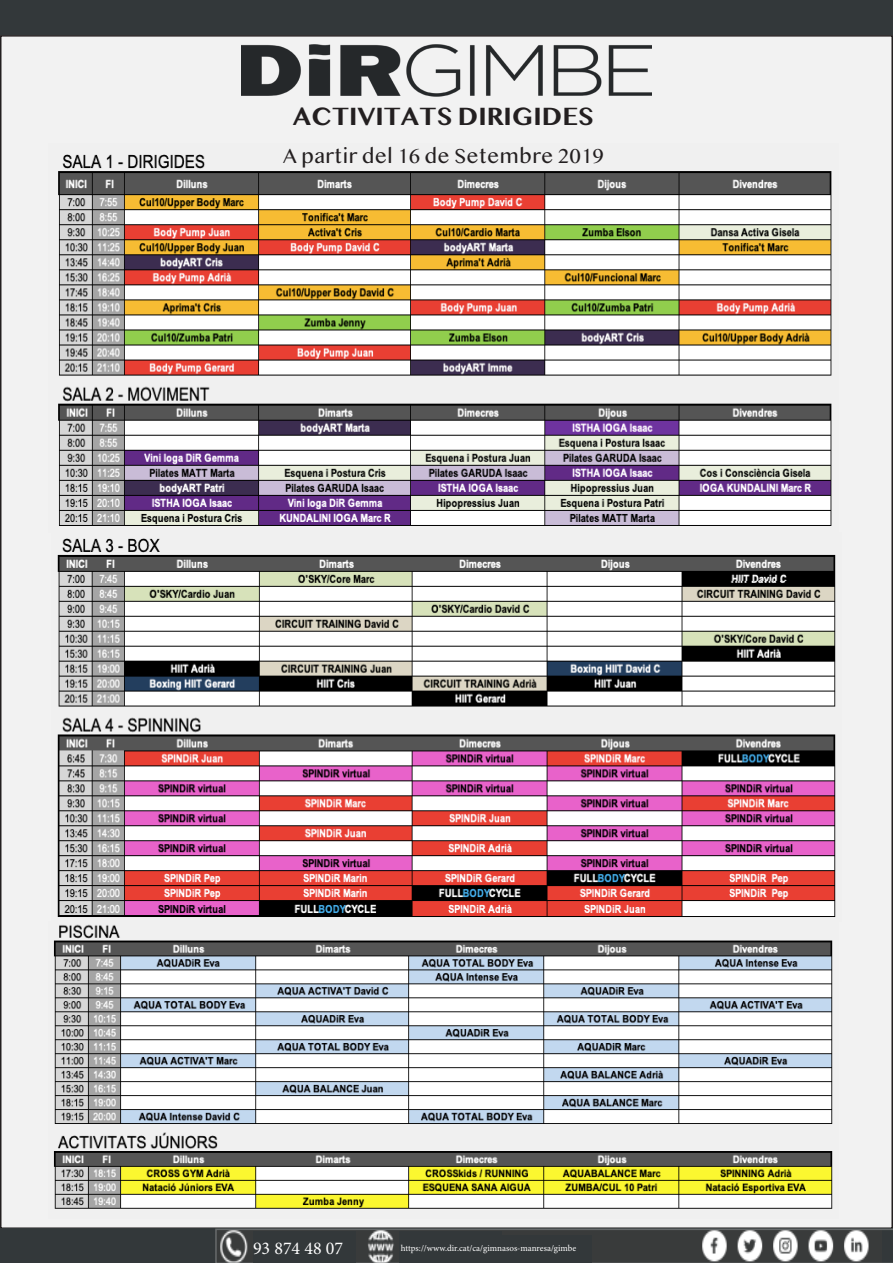
<style>
.page{position:relative;width:893px;height:1263px;background:#fff}
.page>*{position:absolute;margin:0;border:0;box-sizing:border-box;transform-origin:0 0}
.t1{font:700 25.95px "Myanmar MN";color:#231f20}
.t2{font:21.45px "Myanmar MN";color:#231f20}
.t3{font:18px "Minion Pro";color:#fff}
.t4{font:9px "Minion Pro";color:#fff}
</style>
<div class="page">
<div style="left:1px;top:36px;width:891px;height:1192px;background:#f2f2f2"></div>
<div style="left:0;top:1228px;width:893px;height:35px;background:#33383a"></div>
<svg style="left:215px;top:1228px;width:678px;height:35px"></svg>
<div style="left:253px;top:1232px;width:103px;height:31px;background:#33383a"></div>
<div style="left:399px;top:1232px;width:103px;height:31px;background:#33383a"></div>
<div style="left:401px;top:1236px;width:190px;height:27px;background:#33383a"></div>
<div style="left:0;top:0;width:893px;height:35px;background:#33383a"></div>
<img style="left:241px;top:44px;width:411px;height:53px">
<img style="left:58px;top:154px;width:774px;height:372px">
<img style="left:57px;top:538px;width:779px;height:379px">
<img style="left:53px;top:924px;width:780px;height:285px">
<p class="t1" style="left:293px;top:101px;width:303px">ACTIVITATS DIRIGIDES</p>
<p class="t2" style="left:283px;top:143px;width:322px">A partir del 16 de Setembre 2019</p>
<p class="t3" style="left:253px;top:1236px;width:92px">93 874 48 07</p>
<p class="t4" style="left:401px;top:1242px;width:177px">https://www.dir.cat/ca/gimnasos-manresa/gimbe</p>
</div>
